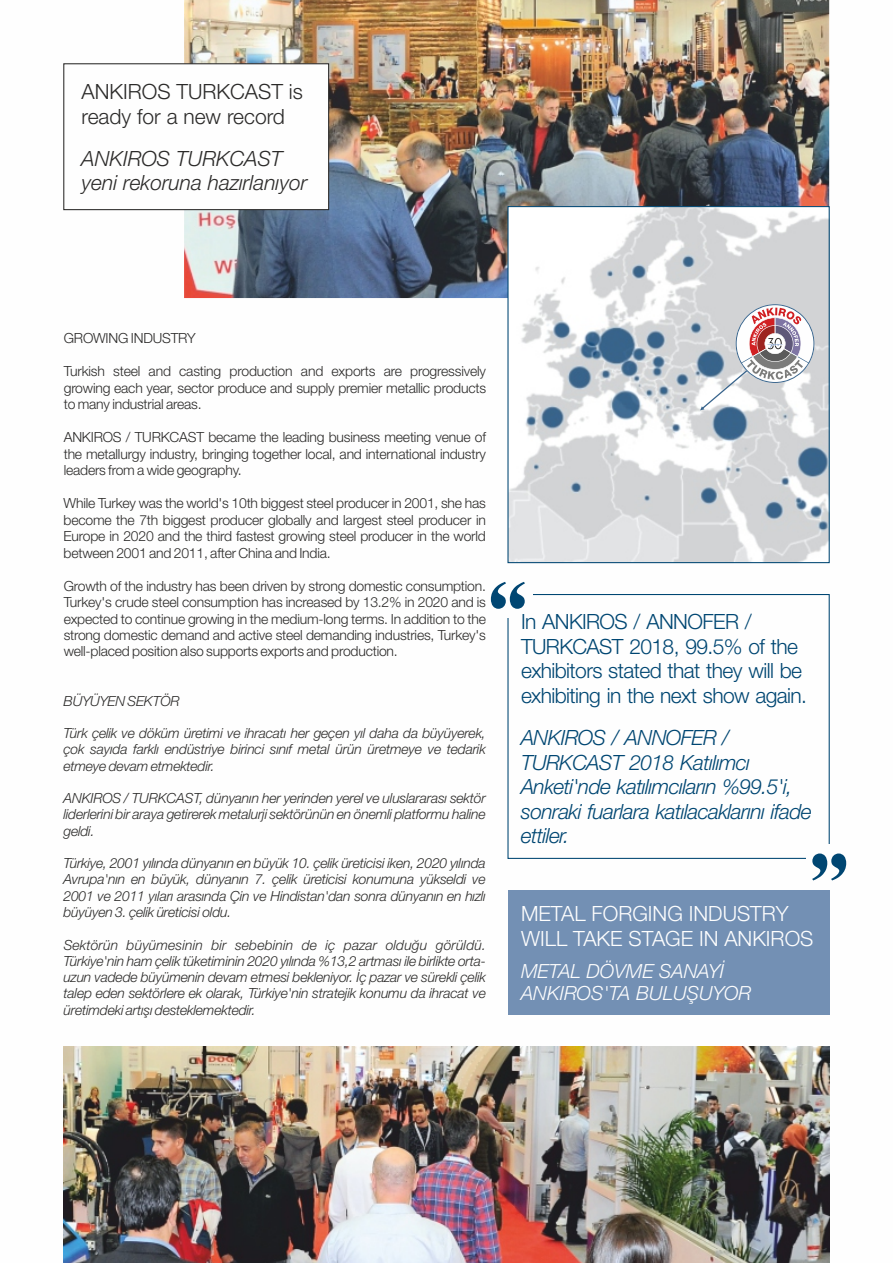
<style>
.page{position:relative;width:893px;height:1263px;background:#fff}
.page>*{position:absolute;margin:0;border:0;box-sizing:border-box;transform-origin:0 0}
.t1{font:italic 300 21px/24.5px "Helvetica Neue LT Pro";letter-spacing:-.03em;color:#004672}
.t2{font:300 21px/24.8px "Helvetica Neue LT Pro";letter-spacing:-.03em;color:#004672}
.t3{font:300 21px/24.8px "Helvetica Neue LT Pro";color:#fefefe}
.t4{font:italic 300 21px/24.5px "Helvetica Neue LT Pro";color:#2b2a29}
.t5{font:300 21px/24.8px "Helvetica Neue LT Pro";color:#2b2a29}
.t6{font:italic 300 19.5px/22.6px "Helvetica Neue LT Pro";color:#fefefe}
.t7{font:300 13.95px/16.5px "Helvetica Neue LT Pro";letter-spacing:-.015em;color:#2b2a29;text-align:justify}
.t8{font:italic 300 13.95px/16.2px "Helvetica Neue LT Pro";letter-spacing:-.015em;color:#2b2a29;text-align:justify}
</style>
<div class="page">
<img style="left:184px;top:0;width:645px;height:299px">
<div style="left:63px;top:63px;width:266px;height:147px;background:#fefefe;border:1px solid #2b2a29"></div>
<div style="left:507px;top:594px;width:323px;height:265px;border:1px solid #004672"></div>
<div style="left:491px;top:570px;width:42px;height:47px;background:#fefefe"></div>
<div style="left:807px;top:844px;width:54px;height:42px;background:#fefefe"></div>
<svg style="left:491px;top:582px;width:34px;height:27px"></svg>
<svg style="left:812px;top:853px;width:34px;height:27px"></svg>
<div style="left:508px;top:890px;width:321px;height:124px;background:#7390b4"></div>
<img style="left:64px;top:1046px;width:765px;height:217px">
<img style="left:509px;top:208px;width:319px;height:353px">
<div style="left:507px;top:206px;width:323px;height:357px;border:1px solid #004672"></div>
<svg style="left:700px;top:304px;width:114px;height:106px"></svg>
<h1 class="t5" style="left:81px;top:82px;width:223px">ANKIROS TURKCAST is ready for a new record</h1>
<h1 class="t4" style="left:81px;top:149px;width:228px">ANKIROS TURKCAST yeni rekoruna hazırlanıyor</h1>
<p class="t7" style="left:64px;top:332px;width:133px">GROWING INDUSTRY</p>
<p class="t7" style="left:64px;top:365px;width:424px">Turkish steel and casting production and exports are progressively growing each year, sector produce and supply premier metallic products to many industrial areas.</p>
<p class="t7" style="left:64px;top:431px;width:424px">ANKIROS / TURKCAST became the leading business meeting venue of the metallurgy industry, bringing together local, and international industry leaders from a wide geography.</p>
<p class="t7" style="left:64px;top:497px;width:424px">While Turkey was the world's 10th biggest steel producer in 2001, she has become the 7th biggest producer globally and largest steel producer in Europe in 2020 and the third fastest growing steel producer in the world between 2001 and 2011, after China and India.</p>
<p class="t7" style="left:64px;top:579px;width:424px">Growth of the industry has been driven by strong domestic consumption.<br>Turkey's crude steel consumption has increased by 13.2% in 2020 and is expected to continue growing in the medium-long terms. In addition to the strong domestic demand and active steel demanding industries, Turkey's well-placed position also supports exports and production.</p>
<p class="t8" style="left:64px;top:695px;width:117px">BÜYÜYEN SEKTÖR</p>
<p class="t8" style="left:64px;top:727px;width:424px">Türk çelik ve döküm üretimi ve ihracatı her geçen yıl daha da büyüyerek, çok sayıda farklı endüstriye birinci sınıf metal ürün üretmeye ve tedarik etmeye devam etmektedir.</p>
<p class="t8" style="left:63px;top:792px;width:424px">ANKIROS / TURKCAST, dünyanın her yerinden yerel ve uluslararası sektör liderlerini bir araya getirerek metalurji sektörünün en önemli platformu haline geldi.</p>
<p class="t8" style="left:63px;top:857px;width:424px">Türkiye, 2001 yılında dünyanın en büyük 10. çelik üreticisi iken, 2020 yılında Avrupa'nın en büyük, dünyanın 7. çelik üreticisi konumuna yükseldi ve 2001 ve 2011 yıları arasında Çin ve Hindistan'dan sonra dünyanın en hızlı büyüyen 3. çelik üreticisi oldu.</p>
<p class="t8" style="left:64px;top:938px;width:424px">Sektörün büyümesinin bir sebebinin de iç pazar olduğu görüldü.<br>Türkiye'nin ham çelik tüketiminin 2020 yılında %13,2 artması ile birlikte orta&shy;uzun vadede büyümenin devam etmesi bekleniyor. İç pazar ve sürekli çelik talep eden sektörlere ek olarak, Türkiye'nin stratejik konumu da ihracat ve üretimdeki artışı desteklemektedir.</p>
<h1 class="t2" style="left:521px;top:612px;width:288px">In ANKIROS / ANNOFER /<br>TURKCAST 2018, 99.5% of the exhibitors stated that they will be exhibiting in the next show again.</h1>
<h1 class="t1" style="left:521px;top:729px;width:292px">ANKIROS / ANNOFER /<br>TURKCAST 2018 Katılımcı<br>Anketi'nde katılımcıların %99.5'i, sonraki fuarlara katılacaklarını ifade ettiler.</h1>
<h1 class="t3" style="left:521px;top:904px;width:294px">METAL FORGING INDUSTRY<br>WILL TAKE STAGE IN ANKIROS</h1>
<h2 class="t6" style="left:521px;top:962px;width:232px">METAL DÖVME SANAYİ<br>ANKIROS'TA BULUŞUYOR</h2>
</div>
